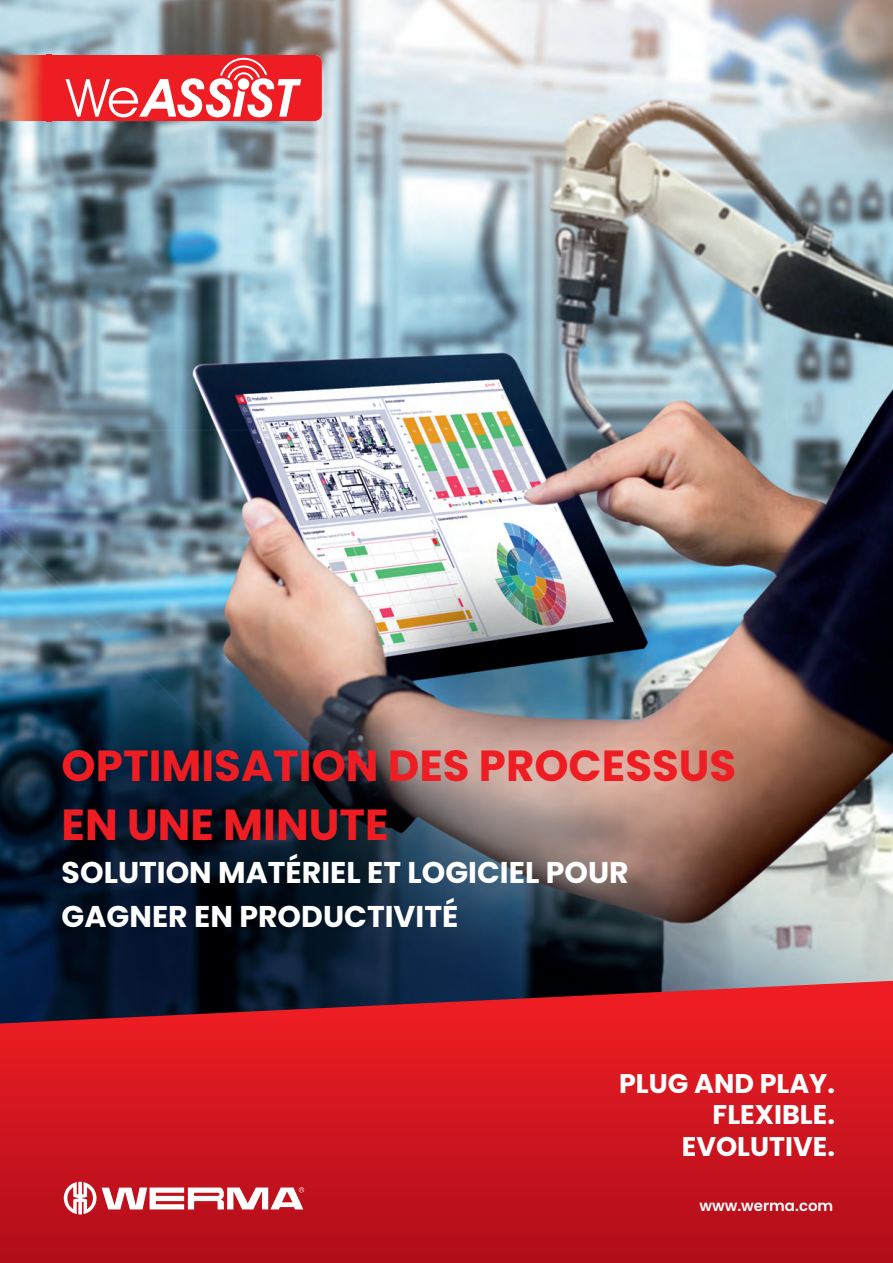
<style>
.page{position:relative;width:893px;height:1263px;background:#fff}
.page>*{position:absolute;margin:0;border:0;box-sizing:border-box;transform-origin:0 0}
.t1{font:700 43.5px/58.5px "Poppins";color:#ee1d23}
.t2{font:700 30px/43.5px "Poppins";color:#fff}
.t3{font:700 27px/31.5px "Poppins";color:#fff;text-align:right}
.t4{font:600 15px "Poppins";color:#fff}
</style>
<div class="page">
<img style="left:0;top:0;width:893px;height:981px">
<svg style="left:0;top:981px;width:893px;height:282px;background:#c01620"></svg>
<svg style="left:64px;top:1182px;width:240px;height:32px"></svg>
<svg style="left:51px;top:55px;width:271px;height:66px"></svg>
<img style="left:0;top:55px;width:47px;height:66px">
<hr style="left:47px;top:55px;width:4px;height:66px;background:#ee1d23">
<h1 class="t1" style="left:62px;top:737px;width:676px">OPTIMISATION DES PROCESSUS<br>EN UNE MINUTE</h1>
<p class="t2" style="left:62px;top:851px;width:569px">SOLUTION MATÉRIEL ET LOGICIEL POUR<br>GAGNER EN PRODUCTIVITÉ</p>
<p class="t3" style="left:619px;top:1068px;width:217px">PLUG AND PLAY.<br>FLEXIBLE.<br>EVOLUTIVE.</p>
<p class="t4" style="left:699px;top:1197px;width:135px">www.werma.com</p>
</div>
